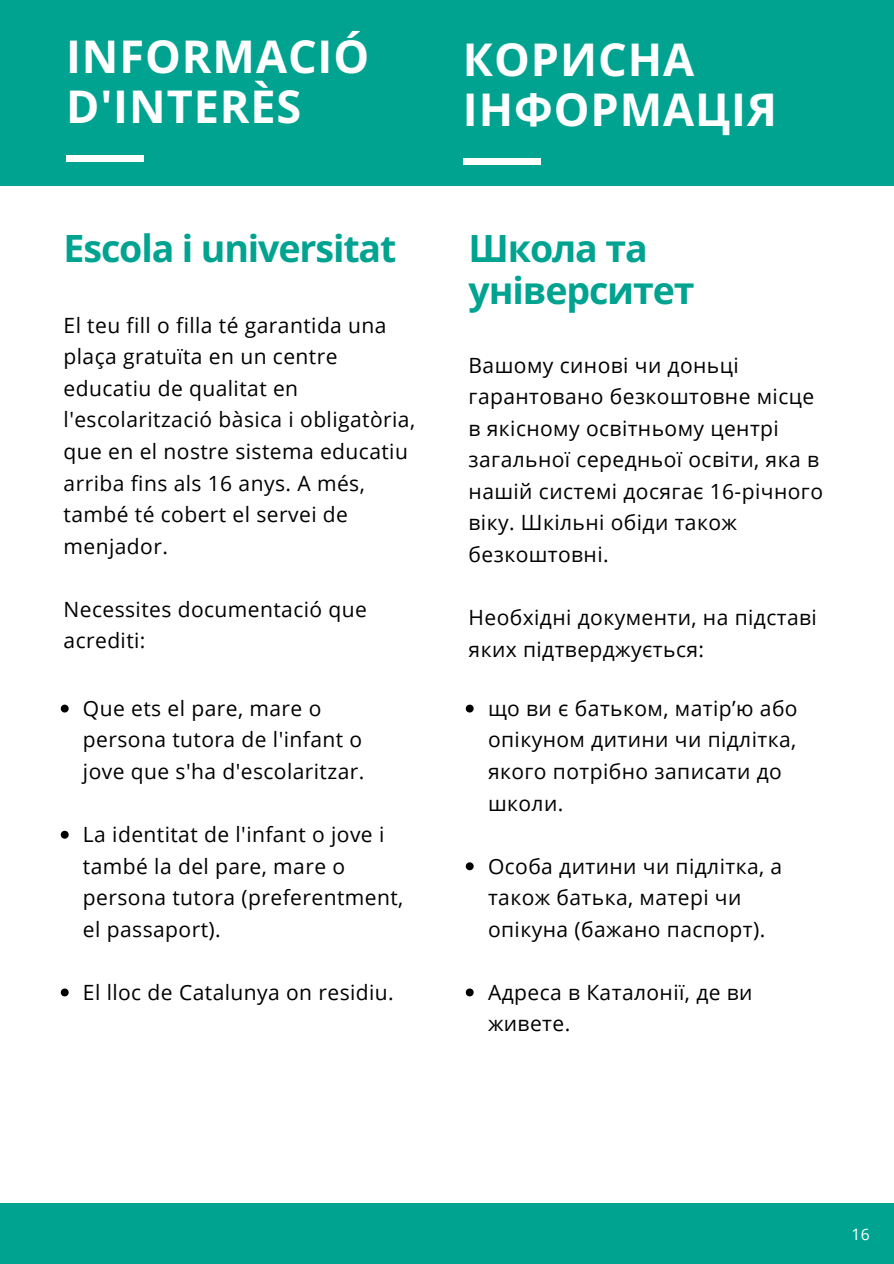
<style>
.page{position:relative;width:894px;height:1264px;background:#fff}
.page>*{position:absolute;margin:0;border:0;box-sizing:border-box;transform-origin:0 0}
.t1{font:700 45px/49.5px "Open Sans";letter-spacing:.02em;color:#fff}
.t2{font:700 37.5px/41.7px "Open Sans";letter-spacing:-.03em;color:#00a390}
.t3{font:21px/31.5px "Open Sans";letter-spacing:.02em;color:#000}
.t4{font:15.75px "Open Sans";color:#fff}
</style>
<div class="page">
<div style="left:0;top:1203px;width:893px;height:60px;background:#00a390"></div>
<div style="left:0;top:0;width:893px;height:185px;background:#00a390"></div>
<div style="left:66px;top:155px;width:78px;height:7px;background:#fff"></div>
<div style="left:463px;top:158px;width:77px;height:7px;background:#fff"></div>
<svg style="left:61px;top:704px;width:8px;height:8px"></svg>
<svg style="left:61px;top:830px;width:8px;height:8px"></svg>
<svg style="left:61px;top:988px;width:8px;height:8px"></svg>
<svg style="left:465px;top:704px;width:8px;height:8px"></svg>
<svg style="left:465px;top:862px;width:8px;height:8px"></svg>
<svg style="left:465px;top:988px;width:8px;height:8px"></svg>
<h1 class="t1" style="left:66px;top:31px;width:304px">INFORMACIÓ<br>D'INTERÈS</h1>
<h1 class="t1" style="left:463px;top:34px;width:315px">КОРИСНА<br>ІНФОРМАЦІЯ</h1>
<h2 class="t2" style="left:64px;top:226px;width:334px">Escola i universitat</h2>
<h2 class="t2" style="left:468px;top:226px;width:227px">Школа та університет</h2>
<p class="t3" style="left:64px;top:309px;width:353px">El teu fill o filla té garantida una plaça gratuïta en un centre educatiu de qualitat en l'escolarització bàsica i obligatòria, que en el nostre sistema educatiu arriba fins als 16 anys. A més, també té cobert el servei de menjador.</p>
<p class="t3" style="left:64px;top:593px;width:305px">Necessites documentació que acrediti:</p>
<p class="t3" style="left:83px;top:692px;width:283px">Que ets el pare, mare o persona tutora de l'infant o jove que s'ha d'escolaritzar.</p>
<p class="t3" style="left:83px;top:818px;width:322px">La identitat de l'infant o jove i també la del pare, mare o persona tutora (preferentment, el passaport).</p>
<p class="t3" style="left:83px;top:975px;width:312px">El lloc de Catalunya on residiu.</p>
<p class="t3" style="left:468px;top:349px;width:356px">Вашому синові чи доньці гарантовано безкоштовне місце в якісному освітньому центрі загальної середньої освіти, яка в нашій системі досягає 16-річного віку. Шкільні обіди також безкоштовні.</p>
<p class="t3" style="left:468px;top:601px;width:349px">Необхідні документи, на підставі яких підтверджується:</p>
<p class="t3" style="left:488px;top:692px;width:311px">що ви є батьком, матір’ю або опікуном дитини чи підлітка, якого потрібно записати до школи.</p>
<p class="t3" style="left:488px;top:849px;width:296px">Особа дитини чи підлітка, а також батька, матері чи опікуна (бажано паспорт).</p>
<p class="t3" style="left:488px;top:975px;width:266px">Адреса в Каталонії, де ви живете.</p>
<p class="t4" style="left:851px;top:1222px;width:20px">16</p>
</div>
